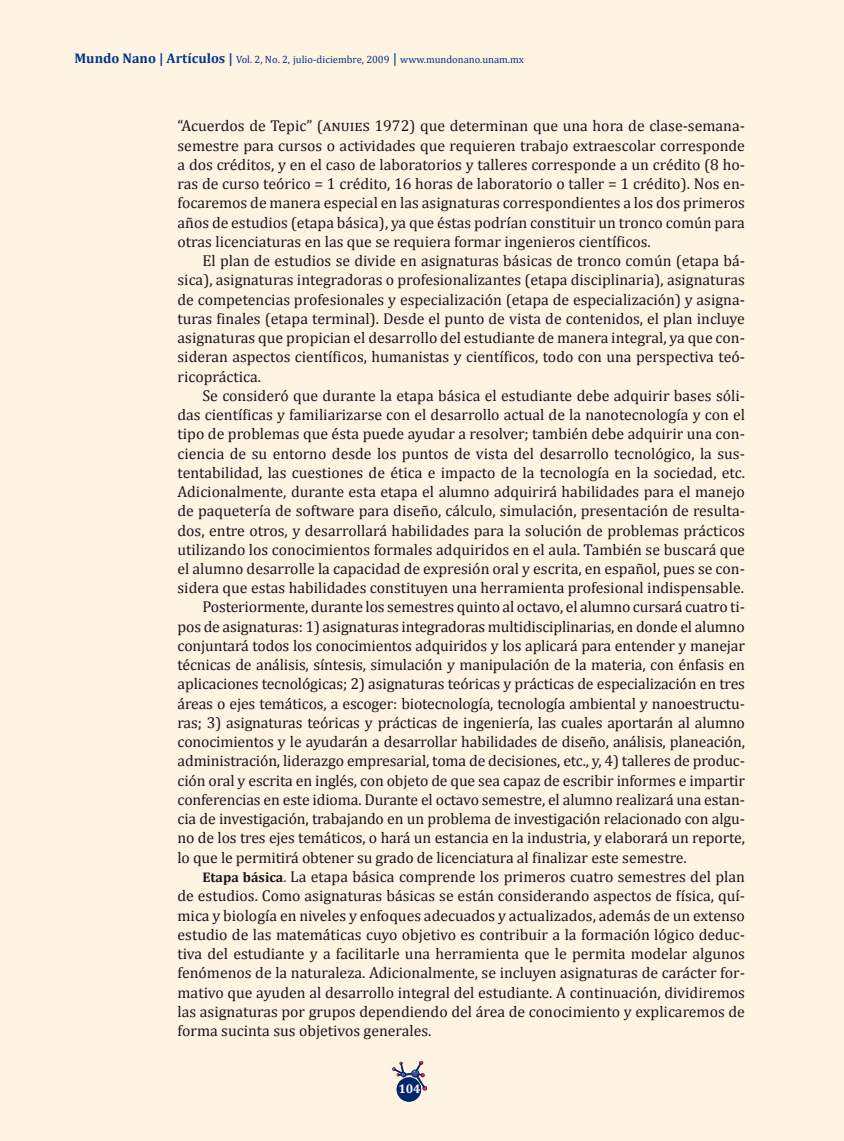
<style>
.page{position:relative;width:844px;height:1141px;background:#fff}
.page>*{position:absolute;margin:0;border:0;box-sizing:border-box;transform-origin:0 0}
.t1{font:15.75px/19.2px "Cambria";color:#1a171c;text-align:justify}
.t2{font:700 12.6px "Cambria";color:#fff}
.t3{font:10.5px "Cambria";color:#00368b}
.s1{font-weight:700;font-size:14px}
.s2{font-size:14px}
</style>
<div class="page">
<div style="left:0;top:0;width:843px;height:1141px;background:#fff3e1"></div>
<svg style="left:392px;top:1061px;width:34px;height:41px"></svg>
<div style="left:396px;top:1077px;width:25px;height:25px;background:#03276e;border-radius:50%"></div>
<p class="t3" style="left:74px;top:54px;width:451px"><span class="s1">Mundo Nano | Artículos |</span> Vol. 2, No. 2, julio-diciembre, 2009 <span class="s2">|</span> www.mundonano.unam.mx</p>
<p class="t1" style="left:177px;top:116px;width:569px">“Acuerdos de Tepic” (anuies 1972) que determinan que una hora de clase-semana&shy;semestre para cursos o actividades que requieren trabajo extraescolar corresponde a dos créditos, y en el caso de laboratorios y talleres corresponde a un crédito (8 ho&shy;ras de curso teórico = 1 crédito, 16 horas de laboratorio o taller = 1 crédito). Nos en&shy;focaremos de manera especial en las asignaturas correspondientes a los dos primeros años de estudios (etapa básica), ya que éstas podrían constituir un tronco común para otras licenciaturas en las que se requiera formar ingenieros científicos.</p>
<p class="t1" style="left:177px;top:251px;width:568px;text-indent:25px">El plan de estudios se divide en asignaturas básicas de tronco común (etapa bá&shy;sica), asignaturas integradoras o profesionalizantes (etapa disciplinaria), asignaturas de competencias profesionales y especialización (etapa de especialización) y asigna&shy;turas finales (etapa terminal). Desde el punto de vista de contenidos, el plan incluye asignaturas que propician el desarrollo del estudiante de manera integral, ya que con&shy;sideran aspectos científicos, humanistas y científicos, todo con una perspectiva teó&shy;ricopráctica.</p>
<p class="t1" style="left:202px;top:386px;width:544px">Se consideró que durante la etapa básica el estudiante debe adquirir bases sóli-</p>
<p class="t1" style="left:177px;top:405px;width:568px">das científicas y familiarizarse con el desarrollo actual de la nanotecnología y con el</p>
<p class="t1" style="left:177px;top:424px;width:569px">tipo de problemas que ésta puede ayudar a resolver; también debe adquirir una con-</p>
<p class="t1" style="left:177px;top:443px;width:568px">ciencia de su entorno desde los puntos de vista del desarrollo tecnológico, la sus-</p>
<p class="t1" style="left:177px;top:463px;width:568px">tentabilidad, las cuestiones de ética e impacto de la tecnología en la sociedad, etc.</p>
<p class="t1" style="left:177px;top:482px;width:569px">Adicionalmente, durante esta etapa el alumno adquirirá habilidades para el manejo</p>
<p class="t1" style="left:177px;top:501px;width:568px">de paquetería de software para diseño, cálculo, simulación, presentación de resulta-</p>
<p class="t1" style="left:177px;top:520px;width:569px">dos, entre otros, y desarrollará habilidades para la solución de problemas prácticos</p>
<p class="t1" style="left:177px;top:540px;width:569px">utilizando los conocimientos formales adquiridos en el aula. También se buscará que</p>
<p class="t1" style="left:177px;top:559px;width:569px">el alumno desarrolle la capacidad de expresión oral y escrita, en español, pues se con-</p>
<p class="t1" style="left:177px;top:578px;width:567px">sidera que estas habilidades constituyen una herramienta profesional indispensable.</p>
<p class="t1" style="left:202px;top:597px;width:544px">Posteriormente, durante los semestres quinto al octavo, el alumno cursará cuatro ti-</p>
<p class="t1" style="left:177px;top:617px;width:568px">pos de asignaturas: 1) asignaturas integradoras multidisciplinarias, en donde el alumno</p>
<p class="t1" style="left:177px;top:636px;width:568px">conjuntará todos los conocimientos adquiridos y los aplicará para entender y manejar</p>
<p class="t1" style="left:177px;top:655px;width:569px">técnicas de análisis, síntesis, simulación y manipulación de la materia, con énfasis en</p>
<p class="t1" style="left:177px;top:674px;width:569px">aplicaciones tecnológicas; 2) asignaturas teóricas y prácticas de especialización en tres</p>
<p class="t1" style="left:177px;top:694px;width:568px">áreas o ejes temáticos, a escoger: biotecnología, tecnología ambiental y nanoestructu-</p>
<p class="t1" style="left:177px;top:713px;width:569px">ras; 3) asignaturas teóricas y prácticas de ingeniería, las cuales aportarán al alumno</p>
<p class="t1" style="left:177px;top:732px;width:569px">conocimientos y le ayudarán a desarrollar habilidades de diseño, análisis, planeación,</p>
<p class="t1" style="left:177px;top:751px;width:568px">administración, liderazgo empresarial, toma de decisiones, etc., y, 4) talleres de produc-</p>
<p class="t1" style="left:177px;top:771px;width:569px">ción oral y escrita en inglés, con objeto de que sea capaz de escribir informes e impartir</p>
<p class="t1" style="left:177px;top:790px;width:569px">conferencias en este idioma. Durante el octavo semestre, el alumno realizará una estan-</p>
<p class="t1" style="left:177px;top:809px;width:568px">cia de investigación, trabajando en un problema de investigación relacionado con algu-</p>
<p class="t1" style="left:177px;top:828px;width:568px">no de los tres ejes temáticos, o hará un estancia en la industria, y elaborará un reporte,</p>
<p class="t1" style="left:177px;top:848px;width:510px">lo que le permitirá obtener su grado de licenciatura al finalizar este semestre.</p>
<p class="t1" style="left:202px;top:867px;width:544px"><span class="s1">Etapa básica</span><span class="s2">.</span> La etapa básica comprende los primeros cuatro semestres del plan</p>
<p class="t1" style="left:177px;top:886px;width:568px">de estudios. Como asignaturas básicas se están considerando aspectos de física, quí-</p>
<p class="t1" style="left:177px;top:905px;width:568px">mica y biología en niveles y enfoques adecuados y actualizados, además de un extenso</p>
<p class="t1" style="left:177px;top:925px;width:569px">estudio de las matemáticas cuyo objetivo es contribuir a la formación lógico deduc-</p>
<p class="t1" style="left:177px;top:944px;width:568px">tiva del estudiante y a facilitarle una herramienta que le permita modelar algunos</p>
<p class="t1" style="left:177px;top:963px;width:569px">fenómenos de la naturaleza. Adicionalmente, se incluyen asignaturas de carácter for-</p>
<p class="t1" style="left:177px;top:982px;width:568px">mativo que ayuden al desarrollo integral del estudiante. A continuación, dividiremos</p>
<p class="t1" style="left:177px;top:1002px;width:568px">las asignaturas por grupos dependiendo del área de conocimiento y explicaremos de</p>
<p class="t1" style="left:177px;top:1021px;width:255px">forma sucinta sus objetivos generales.</p>
<p class="t2" style="left:398px;top:1081px;width:24px">104</p>
</div>
